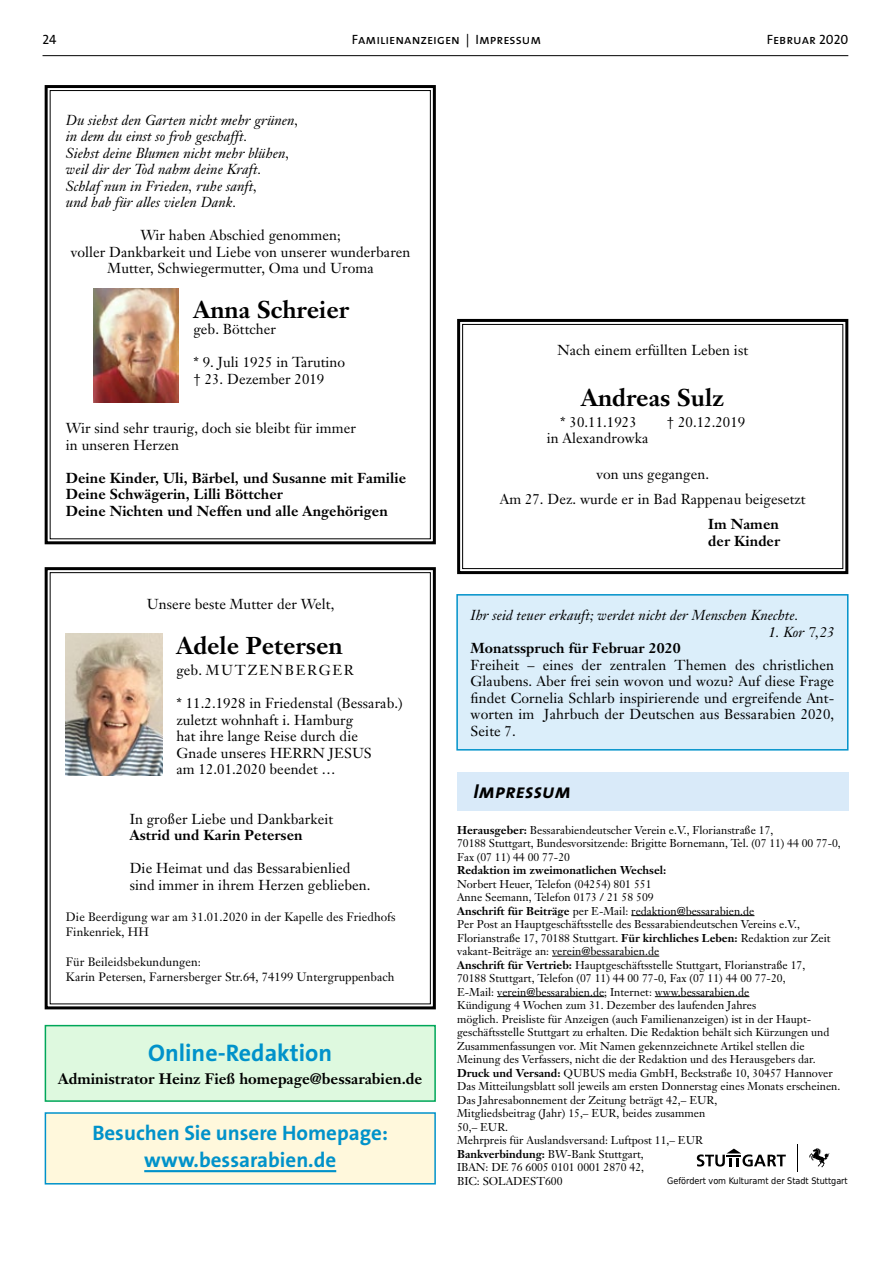
<style>
.page{position:relative;width:893px;height:1263px;background:#fff}
.page>*{position:absolute;margin:0;border:0;box-sizing:border-box;transform-origin:0 0}
.t1{font:700 24px "Janson Text";color:#000}
.t2{font:700 24px "The Sans B7";color:#0092ca}
.t3{font:700 21px/27.2px "The Sans B7";color:#0092ca;text-align:center}
.t4{font:italic 20.25px "The Sans Bold Caps";letter-spacing:.005em;color:#000}
.t5{font:700 15px "Janson Text";color:#000}
.t6{font:14.25px/16.5px "Janson Text";letter-spacing:.005em;color:#000}
.t7{font:italic 14.25px/16.5px "Janson Text";letter-spacing:.005em;color:#000}
.t8{font:700 14.25px/16.5px "Janson Text";letter-spacing:.005em;color:#000}
.t9{font:14.25px "Janson Text";letter-spacing:.12em;color:#000}
.t10{font:13.5px "The Sans Caps";color:#000}
.t11{font:12px/15px "Janson Text";letter-spacing:.005em;color:#000}
.t12{font:11.25px/13.5px "Janson Text";color:#000}
.t13{font:700 11.25px "Janson Text";color:#000}
.t14{font:9px "DejaVu Sans Condensed";color:#000}
.s1{font-weight:700}
</style>
<div class="page">
<hr style="left:43px;top:55px;width:805px;height:1px;background:#000">
<hr style="left:631px;top:915px;width:123px;height:1px;background:#000">
<hr style="left:552px;top:956px;width:107px;height:1px;background:#000">
<hr style="left:497px;top:996px;width:107px;height:1px;background:#000">
<hr style="left:655px;top:996px;width:94px;height:1px;background:#000">
<div style="left:457px;top:772px;width:391px;height:39px;background:#d9eaf9"></div>
<svg style="left:697px;top:1148px;width:89px;height:18px"></svg>
<svg style="left:809px;top:1148px;width:20px;height:19px"></svg>
<svg style="left:797px;top:1144px;width:1px;height:28px"></svg>
<div style="left:45px;top:1026px;width:390px;height:75px;background:#def9df"></div>
<div style="left:45px;top:1025px;width:391px;height:77px;border:2px solid #00a759"></div>
<div style="left:45px;top:1113px;width:390px;height:71px;background:#fff8dc"></div>
<hr style="left:144px;top:1170px;width:192px;height:2px;background:#0092ca">
<div style="left:45px;top:1112px;width:391px;height:72px;border:2px solid #0092ca"></div>
<svg style="left:44px;top:85px;width:392px;height:460px"></svg>
<img style="left:94px;top:289px;width:85px;height:113px">
<svg style="left:44px;top:567px;width:392px;height:443px"></svg>
<img style="left:66px;top:633px;width:96px;height:142px">
<svg style="left:457px;top:318px;width:392px;height:257px"></svg>
<div style="left:462px;top:324px;width:381px;height:245px;border:1px solid #000"></div>
<div style="left:457px;top:595px;width:391px;height:155px;background:#dbeefa"></div>
<div style="left:456px;top:594px;width:392px;height:156px;border:2px solid #0092ca"></div>
<p class="t10" style="left:43px;top:28px;width:16px">24</p>
<p class="t10" style="left:352px;top:28px;width:191px">Familienanzeigen | Impressum</p>
<p class="t10" style="left:767px;top:28px;width:83px">Februar 2020</p>
<p class="t7" style="left:66px;top:112px;width:234px">Du siehst den Garten nicht mehr grünen, in dem du einst so froh geschafft.<br>Siehst deine Blumen nicht mehr blühen, weil dir der Tod nahm deine Kraft.<br>Schlaf nun in Frieden, ruhe sanft,<br>und hab für alles vielen Dank.</p>
<p class="t6" style="left:71px;top:227px;width:341px;text-align:center">Wir haben Abschied genommen;<br>voller Dankbarkeit und Liebe von unserer wunderbaren<br>Mutter, Schwiegermutter, Oma und Uroma</p>
<h1 class="t1" style="left:193px;top:294px;width:157px">Anna Schreier</h1>
<p class="t6" style="left:193px;top:321px;width:84px">geb. Böttcher</p>
<p class="t6" style="left:193px;top:354px;width:153px">* 9. Juli 1925 in Tarutino † 23. Dezember 2019</p>
<p class="t6" style="left:66px;top:420px;width:292px">Wir sind sehr traurig, doch sie bleibt für immer in unseren Herzen</p>
<p class="t8" style="left:66px;top:469px;width:342px">Deine Kinder, Uli, Bärbel, und Susanne mit Familie<br>Deine Schwägerin, Lilli Böttcher<br>Deine Nichten und Neffen und alle Angehörigen</p>
<p class="t6" style="left:147px;top:596px;width:189px">Unsere beste Mutter der Welt,</p>
<h1 class="t1" style="left:176px;top:630px;width:168px">Adele Petersen</h1>
<p class="t9" style="left:176px;top:661px;width:179px">geb. MUTZENBERGER</p>
<p class="t6" style="left:176px;top:695px;width:228px">* 11.2.1928 in Friedenstal (Bessarab.) zuletzt wohnhaft i. Hamburg<br>hat ihre lange Reise durch die<br>Gnade unseres HERRN JESUS<br>am 12.01.2020 beendet …</p>
<p class="t6" style="left:130px;top:810px;width:205px">In großer Liebe und Dankbarkeit</p>
<p class="t8" style="left:130px;top:827px;width:175px">Astrid und Karin Petersen</p>
<p class="t6" style="left:130px;top:860px;width:242px">Die Heimat und das Bessarabienlied sind immer in ihrem Herzen geblieben.</p>
<p class="t11" style="left:66px;top:909px;width:331px">Die Beerdigung war am 31.01.2020 in der Kapelle des Friedhofs<br>Finkenriek, HH</p>
<p class="t11" style="left:66px;top:954px;width:330px">Für Beileidsbekundungen:<br>Karin Petersen, Farnersberger Str.64, 74199 Untergruppenbach</p>
<h1 class="t2" style="left:148px;top:1040px;width:185px">Online-Redaktion</h1>
<h3 class="t5" style="left:58px;top:1069px;width:365px">Administrator Heinz Fieß homepage@bessarabien.de</h3>
<h2 class="t3" style="left:92px;top:1120px;width:297px">Besuchen Sie unsere Homepage: www.bessarabien.de</h2>
<p class="t6" style="left:557px;top:342px;width:192px">Nach einem erfüllten Leben ist</p>
<h1 class="t1" style="left:581px;top:382px;width:145px">Andreas Sulz</h1>
<p class="t6" style="left:560px;top:414px;width:78px">* 30.11.1923</p>
<p class="t6" style="left:667px;top:414px;width:80px">† 20.12.2019</p>
<p class="t6" style="left:547px;top:430px;width:103px">in Alexandrowka</p>
<p class="t6" style="left:500px;top:461px;width:307px;line-height:25px;text-align:center">von uns gegangen.<br>Am 27. Dez. wurde er in Bad Rappenau beigesetzt</p>
<p class="t8" style="left:708px;top:516px;width:73px">Im Namen der Kinder</p>
<p class="t7" style="left:471px;top:607px;width:329px">Ihr seid teuer erkauft; werdet nicht der Menschen Knechte.</p>
<p class="t7" style="left:768px;top:623px;width:67px">1. Kor 7,23</p>
<p class="t8" style="left:471px;top:640px;width:211px">Monatsspruch für Februar 2020</p>
<p class="t6" style="left:471px;top:656px;width:365px;text-align:justify">Freiheit – eines der zentralen Themen des christlichen Glaubens. Aber frei sein wovon und wozu? Auf diese Frage findet Cornelia Schlarb inspirierende und ergreifende Ant&shy;worten im Jahrbuch der Deutschen aus Bessarabien 2020, Seite 7.</p>
<h3 class="t4" style="left:473px;top:774px;width:99px">Impressum</h3>
<p class="t12" style="left:457px;top:823px;width:385px"><span class="s1">Herausgeber:</span> Bessarabiendeutscher Verein e.V., Florianstraße 17,<br>70188 Stuttgart, Bundesvorsitzende: Brigitte Bornemann, Tel. (07 11) 44 00 77-0,<br>Fax (07 11) 44 00 77-20</p>
<p class="t13" style="left:457px;top:863px;width:211px">Redaktion im zweimonatlichen Wechsel:</p>
<p class="t12" style="left:457px;top:877px;width:385px">Norbert Heuer, Telefon (04254) 801 551<br>Anne Seemann, Telefon 0173 / 21 58 509<br><span class="s1">Anschrift für Beiträge</span> per E-Mail: redaktion@bessarabien.de<br>Per Post an Hauptgeschäftsstelle des Bessarabiendeutschen Vereins e.V., Florianstraße 17, 70188 Stuttgart. <span class="s1">Für kirchliches Leben:</span> Redaktion zur Zeit vakant-Beiträge an: verein@bessarabien.de<br><span class="s1">Anschrift für Vertrieb:</span> Hauptgeschäftsstelle Stuttgart, Florianstraße 17,<br>70188 Stuttgart, Telefon (07 11) 44 00 77-0, Fax (07 11) 44 00 77-20,<br>E-Mail: verein@bessarabien.de; Internet: www.bessarabien.de<br>Kündigung 4 Wochen zum 31. Dezember des laufenden Jahres<br>möglich. Preisliste für Anzeigen (auch Familienanzeigen) ist in der Haupt&shy;geschäftsstelle Stuttgart zu erhalten. Die Redaktion behält sich Kürzungen und Zusammenfassungen vor. Mit Namen gekennzeichnete Artikel stellen die Meinung des Verfassers, nicht die der Redaktion und des Herausgebers dar.<br><span class="s1">Druck und Versand:</span> QUBUS media GmbH, Beckstraße 10, 30457 Hannover Das Mitteilungsblatt soll jeweils am ersten Donnerstag eines Monats erscheinen.<br>Das Jahresabonnement der Zeitung beträgt 42,– EUR,<br>Mitgliedsbeitrag (Jahr) 15,– EUR, beides zusammen<br>50,– EUR.<br>Mehrpreis für Auslandsversand: Luftpost 11,– EUR<br><span class="s1">Bankverbindung:</span> BW-Bank Stuttgart,<br>IBAN: DE 76 6005 0101 0001 2870 42,<br>BIC: SOLADEST600</p>
<p class="t14" style="left:667px;top:1173px;width:182px">Gefördert vom Kulturamt der Stadt Stuttgart</p>
</div>
